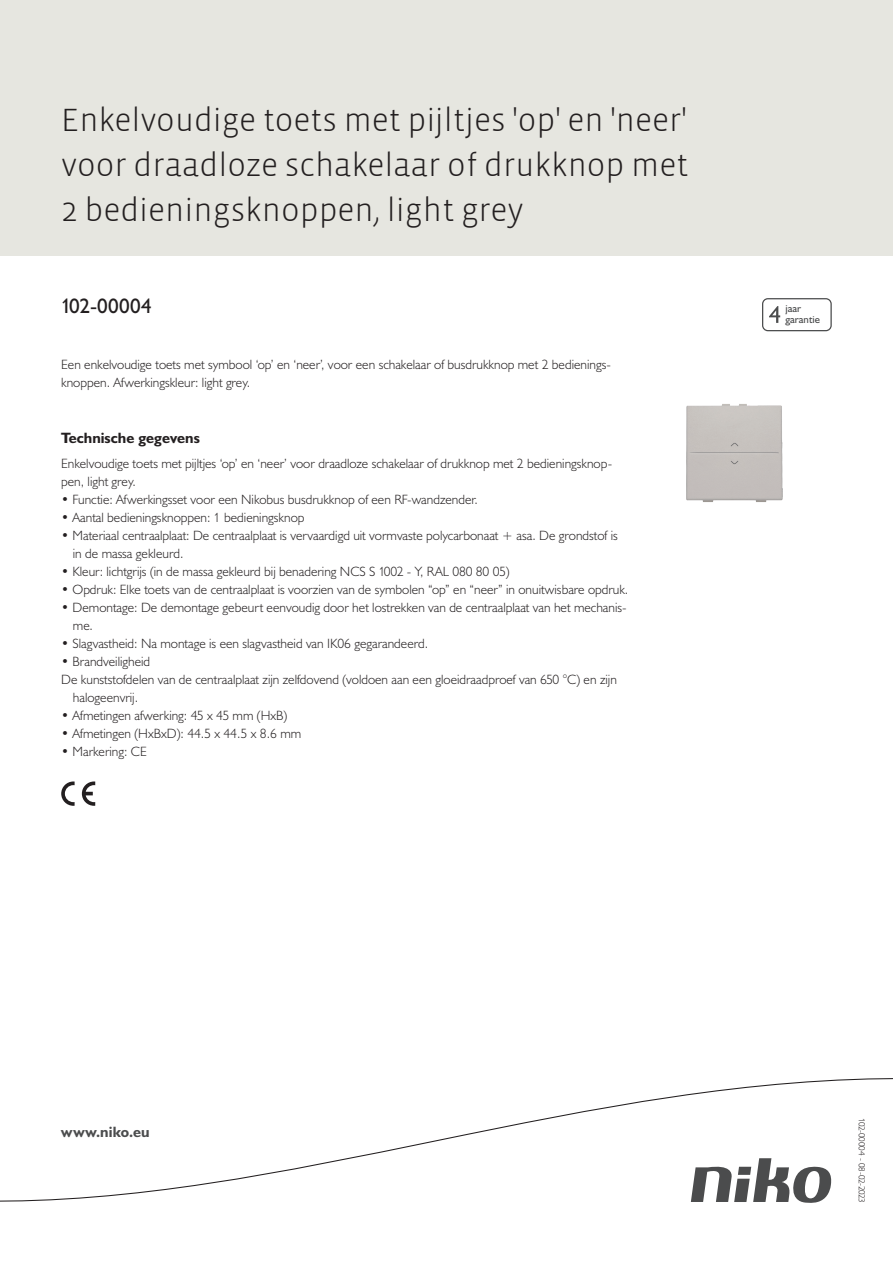
<style>
.page{position:relative;width:893px;height:1263px;background:#fff}
.page>*{position:absolute;margin:0;border:0;box-sizing:border-box;transform-origin:0 0}
.Title_datasheets{font:300 33px/45px "Vista Sans";color:#231f20;text-align:justify}
.Article_number{font:21px "Humanist 521 BT";letter-spacing:.015em;color:#231f20}
.Titles_parts{font:700 15px "Humanist 521 BT";color:#231f20}
.titel_afbeelding{font:700 15px "Humanist 521 BT";letter-spacing:.005em;color:#4b4c4d}
.USP_Bullets{font:300 13.5px/18px "Humanist 521 BT";color:#231f20}
.Platte_tekst_CAB{font:300 13.5px/18px "Humanist 521 BT";color:#231f20}
.t1{font:10.8px/10.8px "Humanist 521 BT";color:#4b4c4d}
.Revision{font:300 9px "Humanist 521 BT";letter-spacing:-.03em;color:#231f20}
</style>
<div class="page">
<div style="left:0;top:0;width:893px;height:255px;background:#e6e6e0"></div>
<svg style="left:82px;top:781px;width:13px;height:25px"></svg>
<svg style="left:61px;top:781px;width:14px;height:25px"></svg>
<svg style="left:762px;top:298px;width:70px;height:33px"></svg>
<svg style="left:0;top:1078px;width:893px;height:125px"></svg>
<img style="left:686px;top:404px;width:97px;height:98px">
<p class="Title_datasheets" style="left:61px;top:98px;width:629px">Enkelvoudige toets met pijltjes 'op' en 'neer' voor draadloze schakelaar of drukknop met 2 bedieningsknoppen, light grey</p>
<p class="Article_number" style="left:61px;top:293px;width:92px">102-00004</p>
<p class="t1" style="left:785px;top:303px;width:36px">jaar garantie</p>
<p class="Platte_tekst_CAB" style="left:61px;top:355px;width:551px">Een enkelvoudige toets met symbool ‘op’ en ‘neer’, voor een schakelaar of busdrukknop met 2 bedienings&shy;knoppen. Afwerkingskleur: light grey.</p>
<p class="Titles_parts" style="left:61px;top:429px;width:140px">Technische gegevens</p>
<p class="Platte_tekst_CAB" style="left:61px;top:454px;width:552px">Enkelvoudige toets met pijltjes ‘op’ en ‘neer’ voor draadloze schakelaar of drukknop met 2 bedieningsknop&shy;pen, light grey.</p>
<p class="USP_Bullets" style="left:61px;top:490px;width:418px">• Functie: Afwerkingsset voor een Nikobus busdrukknop of een RF-wandzender.</p>
<p class="USP_Bullets" style="left:61px;top:508px;width:245px">• Aantal bedieningsknoppen: 1 bedieningsknop</p>
<p class="USP_Bullets" style="left:73px;top:526px;width:546px;text-indent:-12px">• Materiaal centraalplaat: De centraalplaat is vervaardigd uit vormvaste polycarbonaat + asa. De grondstof is in de massa gekleurd.</p>
<p class="USP_Bullets" style="left:61px;top:562px;width:450px">• Kleur: lichtgrijs (in de massa gekleurd bij benadering NCS S 1002 - Y, RAL 080 80 05)</p>
<p class="USP_Bullets" style="left:61px;top:580px;width:568px">• Opdruk: Elke toets van de centraalplaat is voorzien van de symbolen “op” en “neer” in onuitwisbare opdruk.</p>
<p class="USP_Bullets" style="left:73px;top:598px;width:555px;text-indent:-12px">• Demontage: De demontage gebeurt eenvoudig door het lostrekken van de centraalplaat van het mechanis&shy;me.</p>
<p class="USP_Bullets" style="left:61px;top:634px;width:368px">• Slagvastheid: Na montage is een slagvastheid van IK06 gegarandeerd.</p>
<p class="USP_Bullets" style="left:61px;top:652px;width:91px">• Brandveiligheid</p>
<p class="USP_Bullets" style="left:73px;top:670px;width:545px;text-indent:-12px">De kunststofdelen van de centraalplaat zijn zelfdovend (voldoen aan een gloeidraadproef van 650 °C) en zijn halogeenvrij.</p>
<p class="USP_Bullets" style="left:61px;top:706px;width:228px">• Afmetingen afwerking: 45 x 45 mm (HxB)</p>
<p class="USP_Bullets" style="left:61px;top:724px;width:241px">• Afmetingen (HxBxD): 44.5 x 44.5 x 8.6 mm</p>
<p class="USP_Bullets" style="left:61px;top:742px;width:87px">• Markering: CE</p>
<p class="titel_afbeelding" style="left:61px;top:1122px;width:90px">www.niko.eu</p>
<p class="Revision" style="left:868px;top:1118px;width:86px;rotate:90deg">102-00004 - 08-02-2023</p>
</div>
